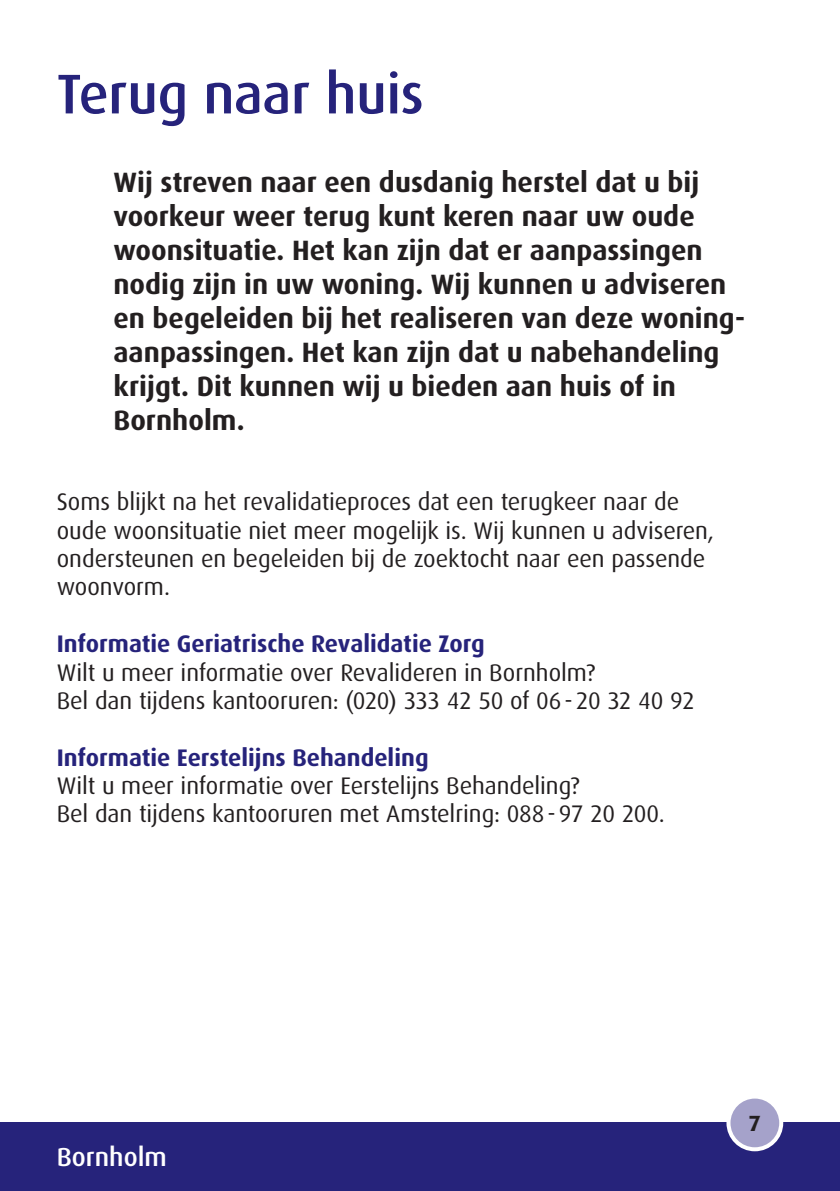
<style>
.page{position:relative;width:840px;height:1191px;background:#fff}
.page>*{position:absolute;margin:0;border:0;box-sizing:border-box;transform-origin:0 0}
.t1{font:500 56px "Dax";letter-spacing:-.01em;color:#26237b}
.t2{font:700 28px/34px "Dax";color:#231f20}
.t3{font:500 26px "Dax";color:#fff}
.t4{font:24px/28.4px "Dax";letter-spacing:-.005em;color:#231f20}
.t5{font:700 24px "Dax";color:#26237b}
.t6{font:700 22px "Dax";color:#231f20}
</style>
<div class="page">
<div style="left:0;top:1123px;width:839px;height:68px;background:#26237b"></div>
<div style="left:728px;top:1096px;width:52px;height:53px;background:#a5a2ca;border-radius:50%"></div>
<div style="left:726px;top:1094px;width:56px;height:57px;border:4px solid #fff;border-radius:50%"></div>
<h1 class="t1" style="left:57px;top:63px;width:368px">Terug naar huis</h1>
<p class="t2" style="left:113px;top:165px;width:632px">Wij streven naar een dusdanig herstel dat u bij voorkeur weer terug kunt keren naar uw oude woonsituatie. Het kan zijn dat er aanpassingen nodig zijn in uw woning. Wij kunnen u adviseren en begeleiden bij het realiseren van deze woning&shy;aanpassingen. Het kan zijn dat u nabehandeling krijgt. Dit kunnen wij u bieden aan huis of in Bornholm.</p>
<p class="t4" style="left:57px;top:488px;width:658px">Soms blijkt na het revalidatieproces dat een terugkeer naar de oude woonsituatie niet meer mogelijk is. Wij kunnen u adviseren, ondersteunen en begeleiden bij de zoektocht naar een passende woonvorm.</p>
<p class="t5" style="left:57px;top:630px;width:429px">Informatie Geriatrische Revalidatie Zorg</p>
<p class="t4" style="left:57px;top:658px;width:639px">Wilt u meer informatie over Revalideren in Bornholm?<br>Bel dan tijdens kantooruren: (020) 333 42 50 of 06-20 32 40 92</p>
<p class="t5" style="left:57px;top:743px;width:373px">Informatie Eerstelijns Behandeling</p>
<p class="t4" style="left:57px;top:771px;width:609px">Wilt u meer informatie over Eerstelijns Behandeling?<br>Bel dan tijdens kantooruren met Amstelring: 088-97 20 200.</p>
<p class="t3" style="left:57px;top:1142px;width:111px">Bornholm</p>
<p class="t6" style="left:748px;top:1110px;width:14px">7</p>
</div>
